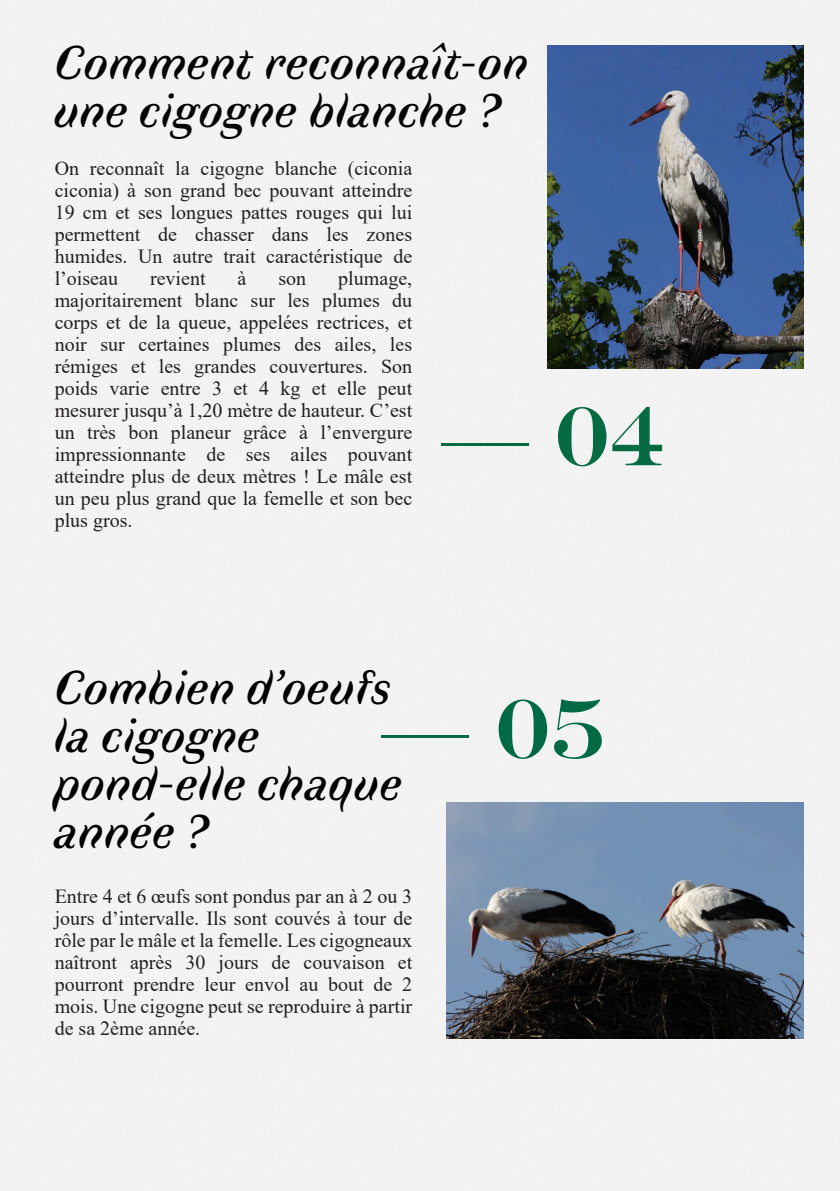
<style>
.page{position:relative;width:840px;height:1191px;background:#fff}
.page>*{position:absolute;margin:0;border:0;box-sizing:border-box;transform-origin:0 0}
.t1{font:84px "Engravers";color:#066b43}
.t2{font:84px "Engravers";color:#006a44}
.t3{font:italic 48px/48px "Faune Text";color:#000}
.t4{font:italic 48px/48px "Faune Text";color:#070504}
.t5{font:20px/22px "Times New Roman";color:#231f20;text-align:justify}
</style>
<div class="page">
<div style="left:0;top:0;width:839px;height:1191px;background:#f3f3f3"></div>
<img style="left:547px;top:45px;width:256px;height:323px">
<img style="left:446px;top:803px;width:357px;height:235px">
<h2 class="t4" style="left:55px;top:44px;width:476px">Comment reconnaît-on une cigogne blanche ?</h2>
<p class="t5" style="left:55px;top:159px;width:359px">On reconnaît la cigogne blanche (ciconia ciconia) à son grand bec pouvant atteindre 19 cm et ses longues pattes rouges qui lui permettent de chasser dans les zones humides. Un autre trait caractéristique de l’oiseau</p>
<p class="t5" style="left:55px;top:269px;width:359px;text-indent:283px">plumage, majoritairement blanc sur les plumes du corps et de la queue, appelées rectrices, et noir sur certaines plumes des ailes, les rémiges et les grandes couvertures. Son poids varie entre 3 et 4 kg et elle peut mesurer jusqu’à 1,20 mètre de hauteur. C’est un très bon planeur grâce à l’envergure impressionnante de ses ailes pouvant atteindre plus de deux mètres ! Le mâle est un peu plus grand que la femelle et son bec plus gros.</p>
<p class="t5" style="left:150px;top:269px;width:57px">revient</p>
<p class="t5" style="left:237px;top:269px;width:10px">à</p>
<p class="t5" style="left:278px;top:269px;width:29px">son</p>
<h1 class="t1" style="left:441px;top:387px;width:223px">— 04</h1>
<h2 class="t3" style="left:55px;top:669px;width:350px">Combien d’oeufs la cigogne pond-elle chaque année ?</h2>
<h1 class="t2" style="left:382px;top:679px;width:223px">— 05</h1>
<p class="t5" style="left:55px;top:887px;width:359px">Entre 4 et 6 œufs sont pondus par an à 2 ou 3 jours d’intervalle. Ils sont couvés à tour de rôle par le mâle et la femelle. Les cigogneaux naîtront après 30 jours de couvaison et pourront prendre leur envol au bout de 2 mois. Une cigogne peut se reproduire à partir de sa 2ème année.</p>
</div>
